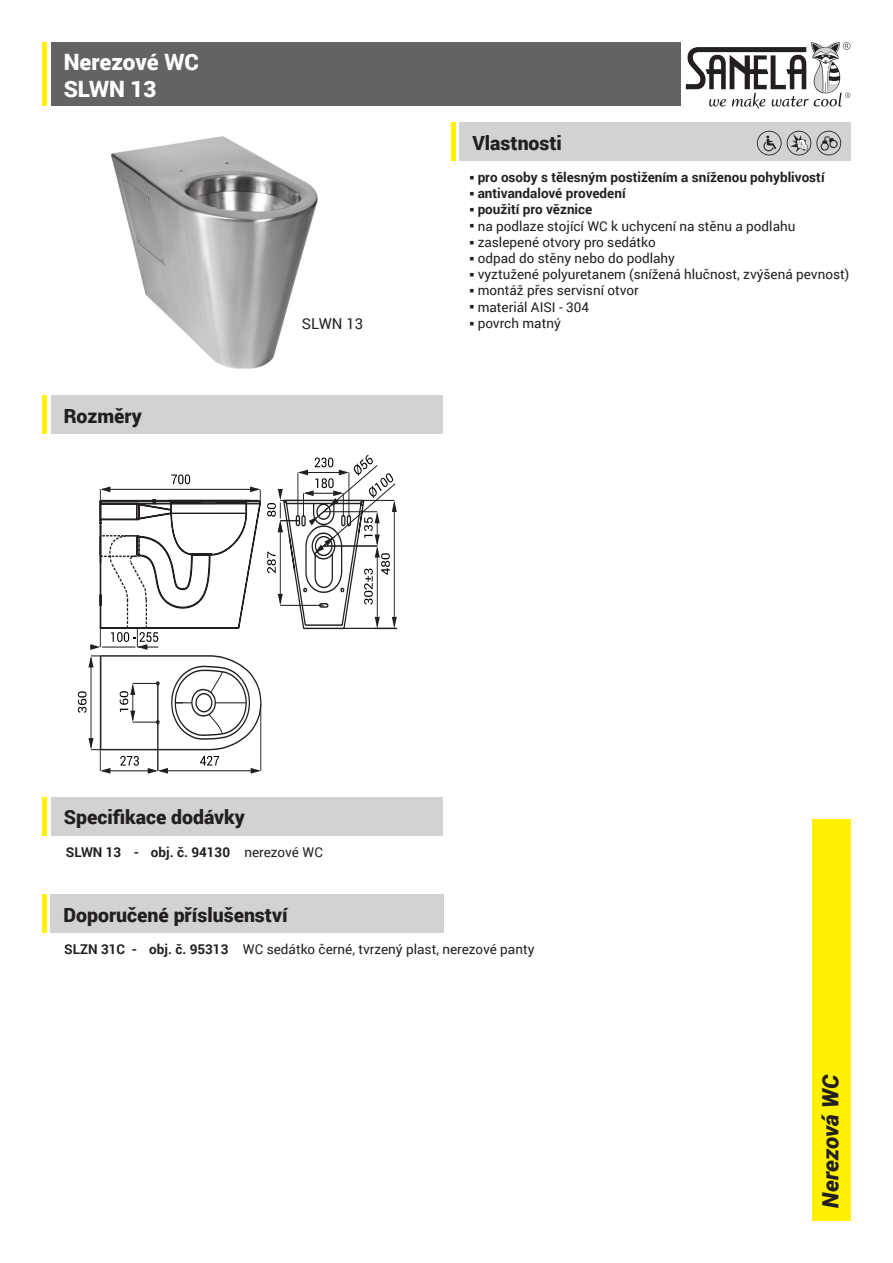
<style>
.page{position:relative;width:893px;height:1263px;background:#fff}
.page>*{position:absolute;margin:0;border:0;box-sizing:border-box;transform-origin:0 0}
.t1{font:900 22.5px "Roboto";color:#fff}
.t2{font:italic 900 22.5px "Roboto";color:#231f20}
.t3{font:900 19.5px "Roboto";color:#231f20}
.t4{font:15px "Roboto";color:#231f20}
.t5{font:13.5px "Roboto";color:#231f20}
.t6{font:700 13.5px "Roboto";color:#231f20}
.s1{font-weight:400}
.s2{font-weight:700}
</style>
<div class="page">
<img style="left:111px;top:136px;width:207px;height:233px">
<div style="left:51px;top:43px;width:629px;height:63px;background:#636366"></div>
<div style="left:812px;top:819px;width:38px;height:401px;background:#fff101"></div>
<hr style="left:43px;top:43px;width:4px;height:63px;background:#fff101">
<div style="left:460px;top:122px;width:391px;height:39px;background:#d1d2d4"></div>
<div style="left:51px;top:396px;width:391px;height:38px;background:#d1d2d4"></div>
<hr style="left:43px;top:396px;width:4px;height:38px;background:#fff101">
<hr style="left:451px;top:122px;width:4px;height:39px;background:#fff101">
<div style="left:51px;top:797px;width:391px;height:39px;background:#d1d2d4"></div>
<hr style="left:43px;top:797px;width:4px;height:39px;background:#fff101">
<svg style="left:78px;top:455px;width:319px;height:319px"></svg>
<div style="left:51px;top:895px;width:393px;height:38px;background:#d1d2d4"></div>
<hr style="left:42px;top:895px;width:4px;height:38px;background:#fff101">
<svg style="left:686px;top:42px;width:164px;height:67px"></svg>
<svg style="left:757px;top:131px;width:84px;height:24px"></svg>
<p class="t1" style="left:64px;top:46px;width:137px">Nerezové WC</p>
<p class="t1" style="left:64px;top:73px;width:94px">SLWN 13</p>
<p class="t3" style="left:64px;top:402px;width:80px">Rozměry</p>
<p class="t4" style="left:302px;top:313px;width:63px">SLWN 13</p>
<p class="t3" style="left:472px;top:129px;width:91px">Vlastnosti</p>
<p class="t6" style="left:469px;top:168px;width:357px">○ pro osoby s tělesným postižením a sníženou pohyblivostí</p>
<p class="t6" style="left:469px;top:184px;width:158px">○ antivandalové provedení</p>
<p class="t6" style="left:469px;top:200px;width:125px">○ použití pro věznice</p>
<p class="t5" style="left:469px;top:216px;width:328px">○ na podlaze stojící WC k uchycení na stěnu a podlahu</p>
<p class="t5" style="left:469px;top:232px;width:188px">○ zaslepené otvory pro sedátko</p>
<p class="t5" style="left:469px;top:249px;width:207px">○ odpad do stěny nebo do podlahy</p>
<p class="t5" style="left:469px;top:265px;width:381px">○ vyztužené polyuretanem (snížená hlučnost, zvýšená pevnost)</p>
<p class="t5" style="left:469px;top:281px;width:171px">○ montáž přes servisní otvor</p>
<p class="t5" style="left:469px;top:297px;width:121px">○ materiál AISI - 304</p>
<p class="t5" style="left:469px;top:313px;width:93px">○ povrch matný</p>
<p class="t3" style="left:64px;top:803px;width:183px">Specifikace dodávky</p>
<p class="t6" style="left:66px;top:843px;width:258px">SLWN 13 - obj. č. 94130 <span class="s1">nerezové WC</span></p>
<p class="t3" style="left:63px;top:901px;width:226px">Doporučené příslušenství</p>
<p class="t5" style="left:64px;top:940px;width:472px"><span class="s2">SLZN 31C - obj. č. 95313</span> WC sedátko černé, tvrzený plast, nerezové panty</p>
<p class="t2" style="left:815px;top:1208px;width:135px;rotate:-90deg">Nerezová WC</p>
</div>
